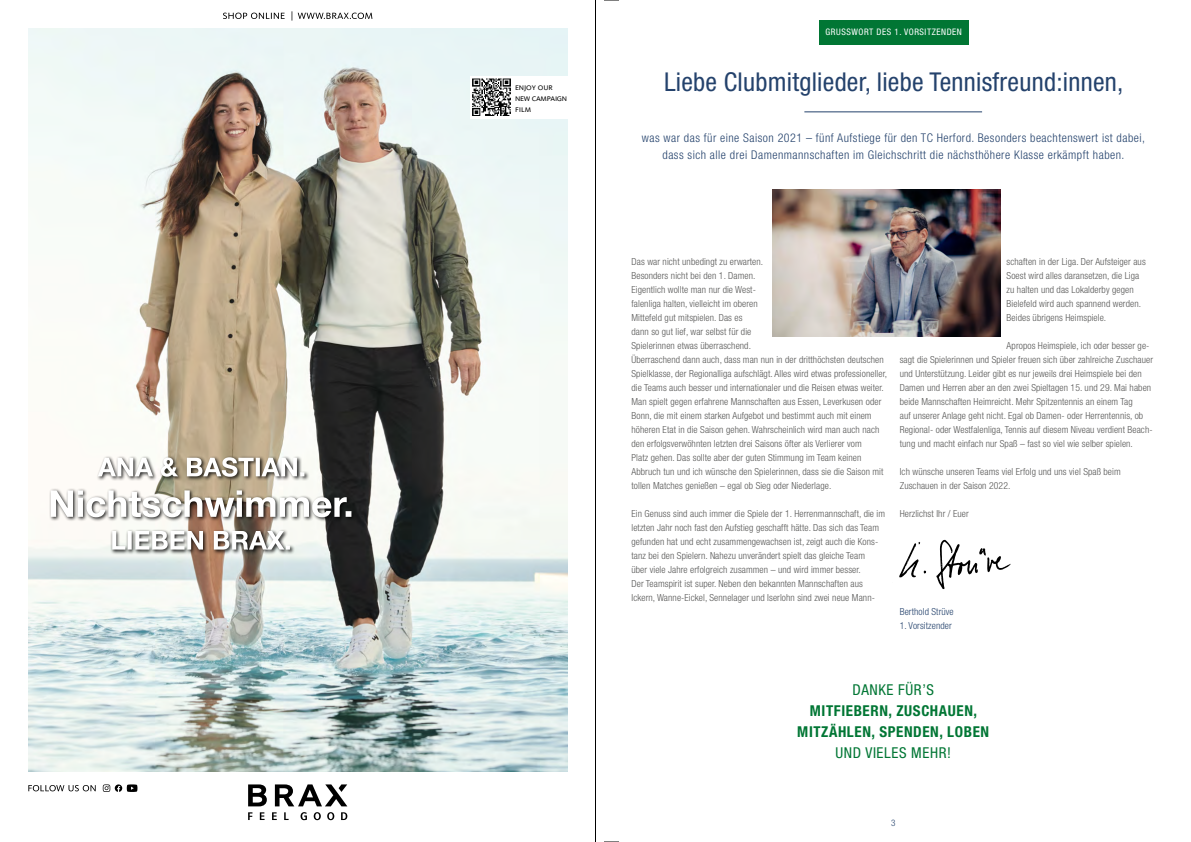
<style>
.page{position:relative;width:1191px;height:842px;background:#fff}
.page>*{position:absolute;margin:0;border:0;box-sizing:border-box;transform-origin:0 0}
.t1{font:condensed 26px "Helvetica Neue";letter-spacing:.01em;color:#24426c}
.t2{font:700 condensed 15px/21px "Helvetica Neue";letter-spacing:.04em;color:#017634;text-align:center}
.t3{font:condensed 15px "Helvetica Neue";letter-spacing:.04em;color:#017634}
.t4{font:300 condensed 12px/17px "Helvetica Neue";letter-spacing:.04em;color:#24426c;text-align:center}
.t5{font:300 condensed 9.7px/14px "Helvetica Neue";letter-spacing:.01em;color:#575756}
.t6{font:300 condensed 9.7px "Helvetica Neue";letter-spacing:.01em;color:#24426c}
.t7{font:condensed 9px "Helvetica Neue";letter-spacing:.06em;color:#fff}
.t8{font:9px/10.8px "Kievitfor BRAX Sc";letter-spacing:-.03em;color:#000}
.t9{font:300 condensed 9px "Helvetica Neue";color:#24426c}
</style>
<div class="page">
<div style="left:819px;top:20px;width:149px;height:25px;background:#017634"></div>
<hr style="left:804px;top:111px;width:178px;height:1px;background:#24426c">
<img style="left:772px;top:189px;width:229px;height:147px">
<svg style="left:899px;top:542px;width:27px;height:35px"></svg>
<svg style="left:936px;top:540px;width:74px;height:49px"></svg>
<img style="left:28px;top:16px;width:540px;height:805px">
<div style="left:96px;top:455px;width:213px;height:27px;background:#000;opacity:.88"></div>
<svg style="left:98px;top:457px;width:206px;height:20px"></svg>
<div style="left:110px;top:529px;width:185px;height:26px;background:#000;opacity:.88"></div>
<svg style="left:112px;top:531px;width:178px;height:18px"></svg>
<div style="left:49px;top:488px;width:307px;height:34px;background:#000;opacity:.88"></div>
<svg style="left:51px;top:490px;width:300px;height:27px"></svg>
<svg style="left:248px;top:784px;width:19px;height:22px"></svg>
<svg style="left:275px;top:784px;width:72px;height:22px"></svg>
<svg style="left:248px;top:812px;width:4px;height:8px"></svg>
<svg style="left:260px;top:812px;width:4px;height:8px"></svg>
<svg style="left:284px;top:812px;width:5px;height:8px"></svg>
<svg style="left:341px;top:812px;width:6px;height:8px"></svg>
<svg style="left:314px;top:812px;width:7px;height:8px"></svg>
<svg style="left:272px;top:812px;width:5px;height:8px"></svg>
<svg style="left:300px;top:812px;width:7px;height:8px"></svg>
<svg style="left:327px;top:812px;width:7px;height:8px"></svg>
<svg style="left:223px;top:11px;width:149px;height:10px"></svg>
<svg style="left:470px;top:76px;width:98px;height:42px"></svg>
<svg style="left:103px;top:784px;width:34px;height:8px"></svg>
<svg style="left:28px;top:785px;width:68px;height:6px"></svg>
<svg style="left:604px;top:0;width:15px;height:1px"></svg>
<svg style="left:604px;top:841px;width:15px;height:1px"></svg>
<hr style="left:595px;top:0;width:1px;height:842px;background:#000">
<p class="t8" style="left:515px;top:82px;width:54px">enjoy our new campaign film</p>
<p class="t7" style="left:825px;top:27px;width:138px">GRUSSWORT DES 1. VORSITZENDEN</p>
<h1 class="t1" style="left:664px;top:67px;width:461px">Liebe Clubmitglieder, liebe Tennisfreund:innen,</h1>
<p class="t4" style="left:642px;top:129px;width:504px">was war das für eine Saison 2021 – fünf Aufstiege für den TC Herford. Besonders beachtenswert ist dabei, dass sich alle drei Damenmannschaften im Gleichschritt die nächsthöhere Klasse erkämpft haben.</p>
<p class="t5" style="left:631px;top:255px;width:257px">Das war nicht unbedingt zu erwarten.<br>Besonders nicht bei den 1. Damen.<br>Eigentlich wollte man nur die West-<br>falenliga halten, vielleicht im oberen<br>Mittefeld gut mitspielen. Das es<br>dann so gut lief, war selbst für die<br>Spielerinnen etwas überraschend.<br>Überraschend dann auch, dass man nun in der dritthöchsten deutschen Spielklasse, der Regionalliga aufschlägt. Alles wird etwas professioneller, die Teams auch besser und internationaler und die Reisen etwas weiter.<br>Man spielt gegen erfahrene Mannschaften aus Essen, Leverkusen oder Bonn, die mit einem starken Aufgebot und bestimmt auch mit einem höheren Etat in die Saison gehen. Wahrscheinlich wird man auch nach den erfolgsverwöhnten letzten drei Saisons öfter als Verlierer vom<br>Platz gehen. Das sollte aber der guten Stimmung im Team keinen Abbruch tun und ich wünsche den Spielerinnen, dass sie die Saison mit tollen Matches genießen – egal ob Sieg oder Niederlage.</p>
<p class="t5" style="left:631px;top:507px;width:255px">Ein Genuss sind auch immer die Spiele der 1. Herrenmannschaft, die im letzten Jahr noch fast den Aufstieg geschafft hätte. Das sich das Team gefunden hat und echt zusammengewachsen ist, zeigt auch die Kons&shy;tanz bei den Spielern. Nahezu unverändert spielt das gleiche Team<br>über viele Jahre erfolgreich zusammen – und wird immer besser.<br>Der Teamspirit ist super. Neben den bekannten Mannschaften aus Ickern, Wanne-Eickel, Sennelager und Iserlohn sind zwei neue Mann-</p>
<p class="t5" style="left:1006px;top:255px;width:141px">schaften in der Liga. Der Aufsteiger aus Soest wird alles daransetzen, die Liga zu halten und das Lokalderby gegen Bielefeld wird auch spannend werden.<br>Beides übrigens Heimspiele.</p>
<p class="t5" style="left:899px;top:339px;width:255px;text-indent:107px">Apropos Heimspiele, ich oder besser ge&shy;sagt die Spielerinnen und Spieler freuen sich über zahlreiche Zuschauer und Unterstützung. Leider gibt es nur jeweils drei Heimspiele bei den Damen und Herren aber an den zwei Spieltagen 15. und 29. Mai haben beide Mannschaften Heimreicht. Mehr Spitzentennis an einem Tag<br>auf unserer Anlage geht nicht. Egal ob Damen- oder Herrentennis, ob Regional- oder Westfalenliga, Tennis auf diesem Niveau verdient Beach&shy;tung und macht einfach nur Spaß – fast so viel wie selber spielen.</p>
<p class="t5" style="left:899px;top:465px;width:222px">Ich wünsche unseren Teams viel Erfolg und uns viel Spaß beim<br>Zuschauen in der Saison 2022.</p>
<p class="t5" style="left:899px;top:507px;width:71px">Herzlichst Ihr / Euer</p>
<p class="t6" style="left:899px;top:606px;width:55px">Berthold Strüve</p>
<p class="t6" style="left:899px;top:620px;width:53px">1. Vorsitzender</p>
<h2 class="t3" style="left:852px;top:681px;width:83px">DANKE FÜR’S</h2>
<h2 class="t2" style="left:797px;top:700px;width:193px">MITFIEBERN, ZUSCHAUEN,<br>MITZÄHLEN, SPENDEN, LOBEN</h2>
<h2 class="t3" style="left:835px;top:744px;width:117px">UND VIELES MEHR!</h2>
<p class="t9" style="left:891px;top:818px;width:6px">3</p>
</div>
